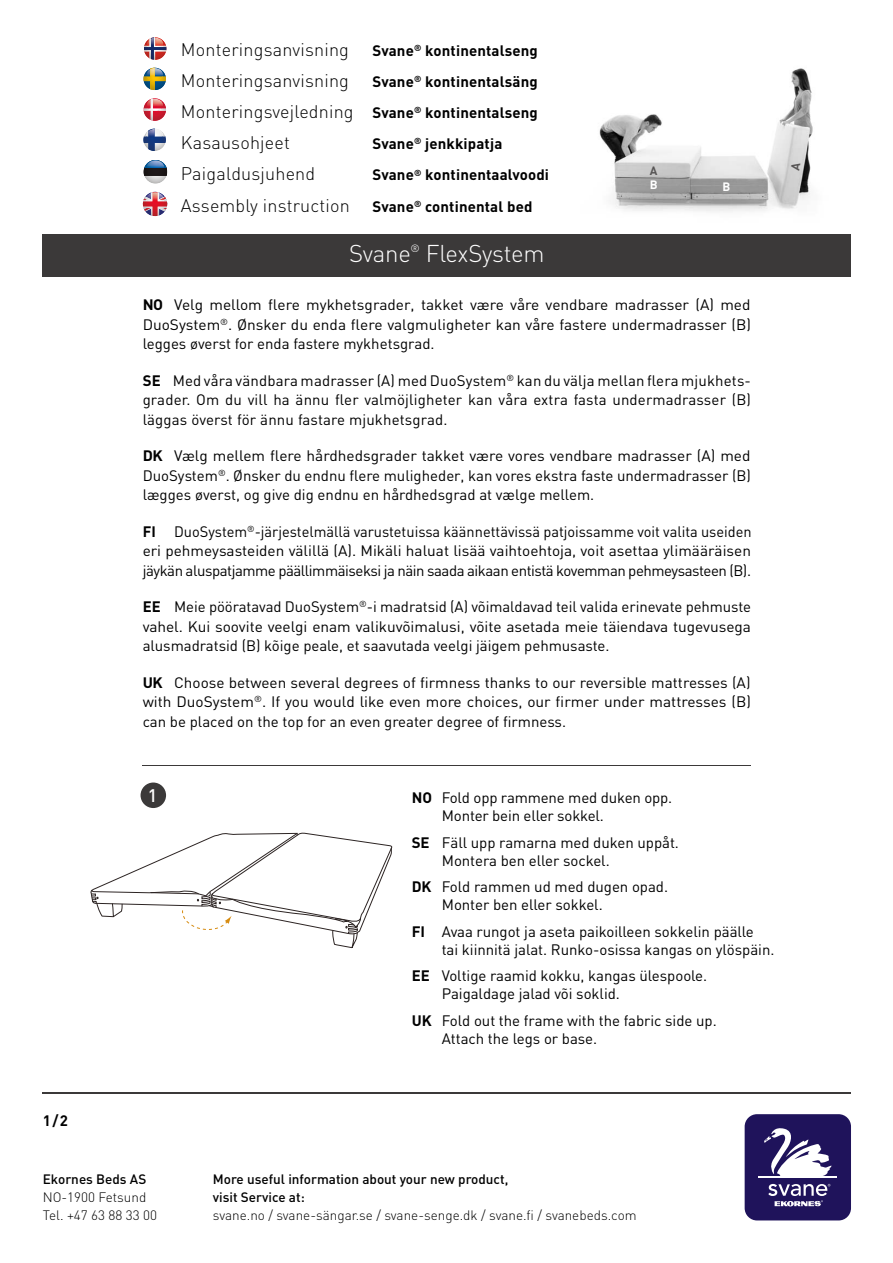
<style>
.page{position:relative;width:893px;height:1263px;background:#fff}
.page>*{position:absolute;margin:0;border:0;box-sizing:border-box;transform-origin:0 0}
.t1{font:300 24px "DIN";letter-spacing:-.01em;color:#fff}
.t2{font:300 18px/30.8px "DIN";letter-spacing:.01em;color:#000}
.t3{font:500 18px "DIN";color:#fff}
.t4{font:15px/19.5px "DIN";letter-spacing:-.005em;color:#000}
.t5{font:700 15px "DIN";letter-spacing:.01em;color:#000}
.t6{font:300 13.5px/18px "DIN";color:#000}
.t7{font:500 13.5px/18px "DIN";color:#000}
.t8{font:700 12px "DIN";color:#fff}
.t9{font:700 12px "DIN";color:#575555}
.t10{font:300 10.5px "DIN";color:#fff}
.s1{font-weight:700;font-size:15px}
.s2{font-weight:700}
</style>
<div class="page">
<div style="left:744px;top:1114px;width:107px;height:106px;background:#1f135b;border-radius:12px"></div>
<hr style="left:758px;top:1176px;width:79px;height:1px;background:#fff">
<svg style="left:768px;top:1184px;width:62px;height:22px"></svg>
<svg style="left:764px;top:1128px;width:68px;height:48px"></svg>
<hr style="left:43px;top:1092px;width:808px;height:2px;background:#3b3939">
<img style="left:599px;top:68px;width:214px;height:144px">
<div style="left:140px;top:783px;width:26px;height:25px;background:#3b3939;border-radius:50%"></div>
<div style="left:43px;top:234px;width:808px;height:43px;background:#3b3939"></div>
<hr style="left:143px;top:766px;width:608px;height:1px;background:#3b3939">
<svg style="left:144px;top:37px;width:22px;height:23px"></svg>
<img style="left:148px;top:47px;width:14px;height:3px">
<svg style="left:143px;top:68px;width:23px;height:22px"></svg>
<svg style="left:143px;top:98px;width:23px;height:23px"></svg>
<svg style="left:143px;top:129px;width:23px;height:22px"></svg>
<svg style="left:143px;top:163px;width:24px;height:21px"></svg>
<img style="left:147px;top:160px;width:17px;height:14px">
<svg style="left:143px;top:196px;width:24px;height:20px"></svg>
<img style="left:146px;top:192px;width:18px;height:10px">
<img style="left:147px;top:192px;width:16px;height:14px;border-radius:50%">
<svg style="left:90px;top:832px;width:303px;height:117px"></svg>
<svg style="left:790px;top:162px;width:10px;height:9px"></svg>
<p class="t2" style="left:181px;top:37px;width:169px">Monteringsanvisning</p>
<p class="t5" style="left:372px;top:46px;width:167px">Svane<sup>®</sup> kontinentalseng</p>
<p class="t2" style="left:181px;top:67px;width:169px">Monteringsanvisning</p>
<p class="t5" style="left:372px;top:76px;width:167px">Svane<sup>®</sup> kontinentalsäng</p>
<p class="t2" style="left:181px;top:98px;width:358px">Monteringsvejledning <span class="s1">Svane</span><sup>®</sup> <span class="s1">kontinentalseng<br></span>Kasausohjeet</p>
<p class="t5" style="left:372px;top:138px;width:131px">Svane<sup>®</sup> jenkkipatja</p>
<p class="t2" style="left:181px;top:161px;width:136px">Paigaldusjuhend</p>
<p class="t5" style="left:372px;top:170px;width:178px">Svane<sup>®</sup> kontinentaalvoodi</p>
<p class="t2" style="left:181px;top:193px;width:353px">Assembly instruction <span class="s1">Svane</span><sup>®</sup> <span class="s1">continental bed</span></p>
<h1 class="t1" style="left:349px;top:245px;width:63px">Svane</h1>
<p class="t10" style="left:410px;top:244px;width:11px">®</p>
<h1 class="t1" style="left:426px;top:245px;width:120px">FlexSystem</h1>
<p class="t9" style="left:649px;top:166px;width:9px">A</p>
<p class="t8" style="left:649px;top:181px;width:9px">B</p>
<p class="t8" style="left:722px;top:182px;width:9px">B</p>
<p class="t4" style="left:143px;top:297px;width:610px;text-align:justify"><span class="s2">NO</span> Velg mellom flere mykhetsgrader, takket være våre vendbare madrasser (A) med DuoSystem<sup>®</sup>. Ønsker du enda flere valgmuligheter kan våre fastere undermadrasser (B) legges øverst for enda fastere mykhetsgrad.</p>
<p class="t4" style="left:143px;top:372px;width:610px;text-align:justify"><span class="s2">SE</span> Med våra vändbara madrasser (A) med DuoSystem<sup>®</sup> kan du välja mellan flera mjukhets&shy;grader. Om du vill ha ännu fler valmöjligheter kan våra extra fasta undermadrasser (B) läggas överst för ännu fastare mjukhetsgrad.</p>
<p class="t4" style="left:143px;top:448px;width:610px;text-align:justify"><span class="s2">DK</span> Vælg mellem flere hårdhedsgrader takket være vores vendbare madrasser (A) med DuoSystem<sup>®</sup>. Ønsker du endnu flere muligheder, kan vores ekstra faste undermadrasser (B) lægges øverst, og give dig endnu en hårdhedsgrad at vælge mellem.</p>
<p class="t4" style="left:143px;top:523px;width:610px;text-align:justify"><span class="s2">FI</span> DuoSystem<sup>®</sup>-järjestelmällä varustetuissa käännettävissä patjoissamme voit valita useiden eri pehmeysasteiden välillä (A). Mikäli haluat lisää vaihtoehtoja, voit asettaa ylimääräisen jäykän aluspatjamme päällimmäiseksi ja näin saada aikaan entistä kovemman pehmeysasteen (B).</p>
<p class="t4" style="left:143px;top:599px;width:610px;text-align:justify"><span class="s2">EE</span> Meie pööratavad DuoSystem<sup>®</sup>-i madratsid (A) võimaldavad teil valida erinevate pehmuste vahel. Kui soovite veelgi enam valikuvõimalusi, võite asetada meie täiendava tugevusega alusmadratsid (B) kõige peale, et saavutada veelgi jäigem pehmusaste.</p>
<p class="t4" style="left:143px;top:674px;width:610px;text-align:justify"><span class="s2">UK</span> Choose between several degrees of firmness thanks to our reversible mattresses (A) with DuoSystem<sup>®</sup>. If you would like even more choices, our firmer under mattresses (B) can be placed on the top for an even greater degree of firmness.</p>
<p class="t5" style="left:43px;top:1116px;width:27px">1/2</p>
<p class="t3" style="left:148px;top:789px;width:11px">1</p>
<p class="t4" style="left:442px;top:791px;width:232px;line-height:18px;text-indent:-30px"><span class="s2">NO</span> Fold opp rammene med duken opp.<br>Monter bein eller sokkel.</p>
<p class="t4" style="left:442px;top:835px;width:239px;line-height:18px;text-indent:-30px"><span class="s2">SE</span> Fäll upp ramarna med duken uppåt.<br>Montera ben eller sockel.</p>
<p class="t4" style="left:442px;top:880px;width:228px;line-height:18px;text-indent:-30px"><span class="s2">DK</span> Fold rammen ud med dugen opad.<br>Monter ben eller sokkel.</p>
<p class="t4" style="left:442px;top:924px;width:334px;line-height:18px;text-indent:-30px"><span class="s2">FI</span> Avaa rungot ja aseta paikoilleen sokkelin päälle<br>tai kiinnitä jalat. Runko-osissa kangas on ylöspäin.</p>
<p class="t4" style="left:442px;top:969px;width:267px;line-height:18px;text-indent:-30px"><span class="s2">EE</span> Voltige raamid kokku, kangas ülespoole.<br>Paigaldage jalad või soklid.</p>
<p class="t4" style="left:442px;top:1013px;width:276px;line-height:18px;text-indent:-30px"><span class="s2">UK</span> Fold out the frame with the fabric side up.<br>Attach the legs or base.</p>
<p class="t7" style="left:43px;top:1172px;width:105px">Ekornes Beds AS</p>
<p class="t6" style="left:43px;top:1190px;width:116px">NO-1900 Fetsund<br>Tel. +47 63 88 33 00</p>
<p class="t7" style="left:213px;top:1172px;width:297px">More useful information about your new product, visit Service at:</p>
<p class="t6" style="left:213px;top:1208px;width:425px">svane.no / svane-sängar.se / svane-senge.dk / svane.fi / svanebeds.com</p>
</div>
